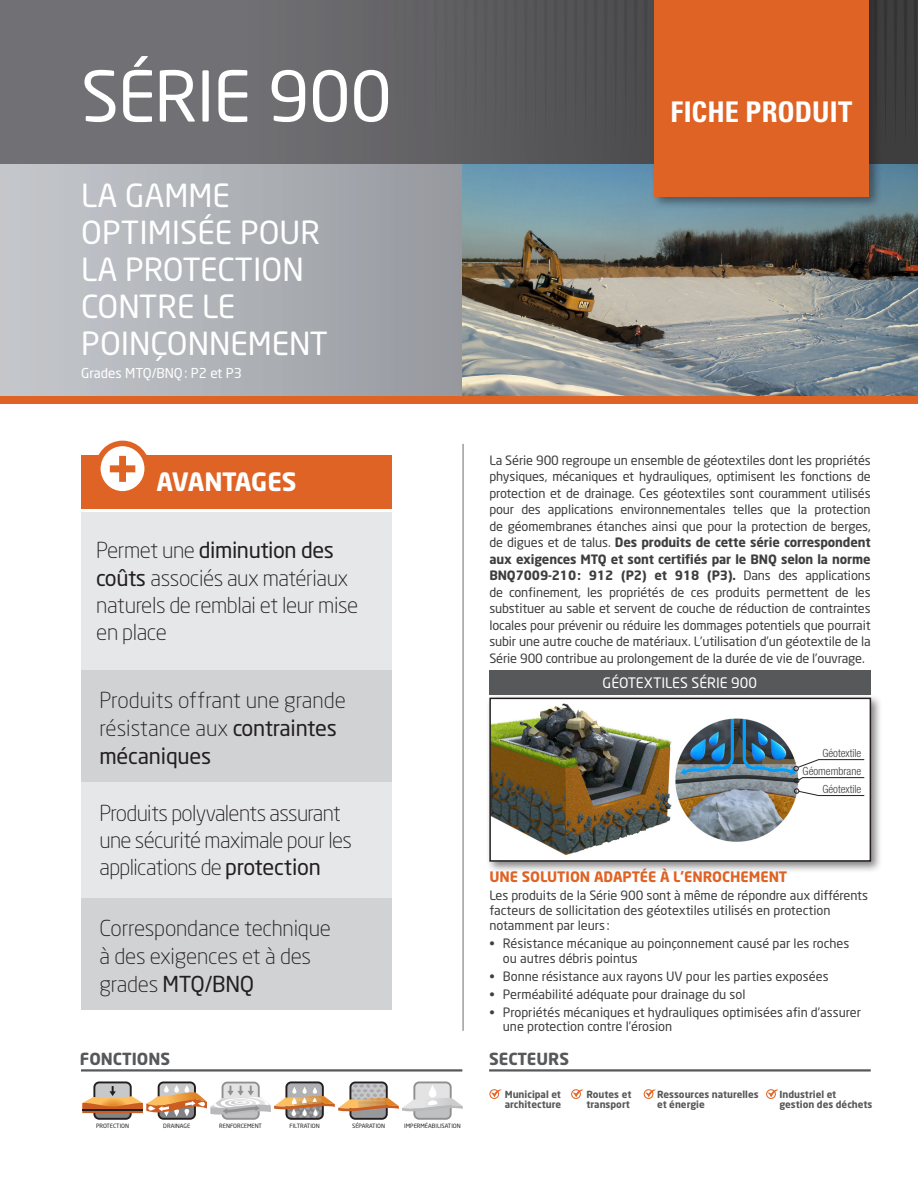
<style>
.page{position:relative;width:918px;height:1188px;background:#fff}
.page>*{position:absolute;margin:0;border:0;box-sizing:border-box;transform-origin:0 0}
.titre_projet{font:69px "Neo Sans";letter-spacing:-.015em;color:#fff}
.gros_titre{font:31.5px/37px "Neo Sans";color:#fff}
.étude_de_cas{font:700 condensed 28.5px "Univers";color:#fff}
.avantage{font:700 25.05px "Neo Sans";letter-spacing:-.025em;color:#fff}
.texte_avantage{font:300 21.75px/27.5px "Neo Sans";letter-spacing:-.02em;color:#231f20}
.texte_avantage-2{font:300 21.75px/28.2px "Neo Sans";color:#231f20}
.usage{font:700 16.5px "Neo Sans";color:#57585a}
.titre_1_orange{font:700 14.25px "Neo Sans";color:#df6325}
.titre_1_blanc{font:14.25px "Neo Sans";color:#fff}
.gros_titre-2{font:13.5px "Neo Sans";color:#fff}
.texte_intro{font:12.75px/16.5px "Neo Sans";letter-spacing:-.01em;color:#3e3e3f;text-align:justify}
.pts_de_forme_bold{font:12.75px/15px "Neo Sans";color:#3e3e3f}
.titre_1_orange-2{font:300 condensed 11.25px "Helvetica Neue";color:#3e3e3f}
.pts_usage_fonce{font:700 9.75px/10.5px "Neo Sans";color:#57585a}
.texte_courant{font:700 9.75px/10.5px "Neo Sans";color:#57585a}
.t1{font:5.85px "Neo Sans";color:#231f20}
.s1{font-weight:400}
.s2{font-weight:700}
</style>
<div class="page">
<svg style="left:0;top:0;width:918px;height:165px;background:#6e6d71"></svg>
<svg style="left:313px;top:0;width:605px;height:150px;background:#58575a"></svg>
<svg style="left:0;top:165px;width:462px;height:232px;background:#adb0b5"></svg>
<img style="left:462px;top:165px;width:456px;height:232px">
<div style="left:0;top:397px;width:918px;height:7px;background:#df6325"></div>
<hr style="left:463px;top:444px;width:1px;height:587px;background:#6c6d70">
<div style="left:651px;top:0;width:231px;height:210px;background:#231f20;opacity:.5"></div>
<div style="left:655px;top:0;width:214px;height:197px;background:#df6325"></div>
<hr style="left:81px;top:1069px;width:381px;height:3px;background:#57585a">
<svg style="left:82px;top:1081px;width:381px;height:39px"></svg>
<div style="left:81px;top:670px;width:310px;height:112px;background:#d1d2d4"></div>
<div style="left:81px;top:898px;width:310px;height:112px;background:#d1d2d4"></div>
<div style="left:81px;top:782px;width:310px;height:116px;background:#e6e7e9"></div>
<div style="left:81px;top:455px;width:310px;height:53px;background:#df6325"></div>
<svg style="left:98px;top:443px;width:49px;height:51px"></svg>
<div style="left:95px;top:441px;width:55px;height:56px;border:6px solid #df6325;border-radius:50%"></div>
<svg style="left:110px;top:456px;width:25px;height:26px"></svg>
<hr style="left:489px;top:1069px;width:382px;height:3px;background:#57585a">
<svg style="left:489px;top:1089px;width:12px;height:10px"></svg>
<svg style="left:571px;top:1089px;width:12px;height:10px"></svg>
<svg style="left:644px;top:1089px;width:12px;height:10px"></svg>
<svg style="left:766px;top:1089px;width:12px;height:10px"></svg>
<div style="left:81px;top:512px;width:310px;height:158px;background:#e6e7e9"></div>
<div style="left:489px;top:670px;width:382px;height:24px;background:#57585a"></div>
<div style="left:486px;top:694px;width:397px;height:179px;background:#231f20;opacity:.55"></div>
<div style="left:490px;top:698px;width:380px;height:163px;background:#fff"></div>
<img style="left:492px;top:703px;width:180px;height:152px">
<div style="left:489px;top:698px;width:382px;height:164px;border:2px solid #231f20"></div>
<img style="left:675px;top:718px;width:189px;height:124px">
<svg style="left:794px;top:759px;width:71px;height:12px"></svg>
<svg style="left:794px;top:789px;width:71px;height:7px"></svg>
<svg style="left:794px;top:777px;width:71px;height:6px"></svg>
<p class="titre_projet" style="left:81px;top:54px;width:312px">SÉRIE 900</p>
<p class="gros_titre" style="left:81px;top:177px;width:248px">LA GAMME<br>OPTIMISÉE POUR<br>LA PROTECTION<br>CONTRE LE<br>POINÇONNEMENT</p>
<p class="gros_titre-2" style="left:81px;top:365px;width:162px">Grades MTQ/BNQ: P2 et P3</p>
<p class="étude_de_cas" style="left:671px;top:95px;width:183px">FICHE PRODUIT</p>
<p class="avantage" style="left:157px;top:466px;width:141px">AVANTAGES</p>
<p class="texte_avantage" style="left:96px;top:536px;width:264px">Permet une <span class="s1">diminution des coûts</span> associés aux matériaux naturels de remblai et leur mise en place</p>
<p class="texte_avantage-2" style="left:100px;top:686px;width:248px">Produits offrant une grande résistance aux <span class="s1">contraintes mécaniques</span></p>
<p class="texte_avantage" style="left:100px;top:800px;width:254px;line-height:27px">Produits polyvalents assurant une sécurité maximale pour les applications de <span class="s1">protection</span></p>
<p class="texte_avantage" style="left:100px;top:914px;width:233px;line-height:28.2px">Correspondance technique à des exigences et à des grades <span class="s1">MTQ/BNQ</span></p>
<p class="usage" style="left:80px;top:1049px;width:92px">FONCTIONS</p>
<p class="t1" style="left:96px;top:1122px;width:35px">PROTECTION</p>
<p class="t1" style="left:163px;top:1122px;width:28px">DRAINAGE</p>
<p class="t1" style="left:219px;top:1122px;width:44px">RENFORCEMENT</p>
<p class="t1" style="left:289px;top:1122px;width:32px">FILTRATION</p>
<p class="t1" style="left:352px;top:1122px;width:34px">SÉPARATION</p>
<p class="t1" style="left:404px;top:1122px;width:58px">IMPERMÉABILISATION</p>
<p class="texte_intro" style="left:489px;top:452px;width:383px">La Série 900 regroupe un ensemble de géotextiles dont les propriétés physiques, mécaniques et hydrauliques, optimisent les fonctions de protection et de drainage. Ces géotextiles sont couramment utilisés pour des applications environnementales telles que la protection de géomembranes étanches ainsi que pour la protection de berges, de digues et de talus. <span class="s2">Des produits de cette série correspondent aux exigences MTQ et sont certifiés par le BNQ selon la norme BNQ7009-210: 912 (P2) et 918 (P3).</span> Dans des applications de confinement, les propriétés de ces produits permettent de les substituer au sable et servent de couche de réduction de contraintes locales pour prévenir ou réduire les dommages potentiels que pourrait subir une autre couche de matériaux. L’utilisation d’un géotextile de la Série 900 contribue au prolongement de la durée de vie de l’ouvrage.</p>
<p class="titre_1_blanc" style="left:603px;top:674px;width:156px">GÉOTEXTILES SÉRIE 900</p>
<p class="titre_1_orange-2" style="left:822px;top:747px;width:40px">Géotextile</p>
<p class="titre_1_orange-2" style="left:822px;top:783px;width:40px">Géotextile</p>
<p class="titre_1_orange-2" style="left:803px;top:765px;width:60px">Géomembrane</p>
<p class="titre_1_orange" style="left:489px;top:868px;width:299px">UNE SOLUTION ADAPTÉE À L’ENROCHEMENT</p>
<p class="pts_de_forme_bold" style="left:489px;top:888px;width:380px">Les produits de la Série 900 sont à même de répondre aux différents facteurs de sollicitation des géotextiles utilisés en protection notamment par leurs :</p>
<p class="pts_de_forme_bold" style="left:503px;top:936px;width:348px;line-height:14.2px;text-indent:-14px">• Résistance mécanique au poinçonnement causé par les roches ou autres débris pointus</p>
<p class="pts_de_forme_bold" style="left:489px;top:968px;width:341px">• Bonne résistance aux rayons UV pour les parties exposées</p>
<p class="pts_de_forme_bold" style="left:489px;top:986px;width:258px">• Perméabilité adéquate pour drainage du sol</p>
<p class="pts_de_forme_bold" style="left:503px;top:1005px;width:360px;line-height:14.2px;text-indent:-14px">• Propriétés mécaniques et hydrauliques optimisées afin d’assurer une protection contre l’érosion</p>
<p class="usage" style="left:489px;top:1049px;width:81px">SECTEURS</p>
<p class="pts_usage_fonce" style="left:505px;top:1089px;width:58px">Municipal et architecture</p>
<p class="texte_courant" style="left:586px;top:1089px;width:46px">Routes et transport</p>
<p class="pts_usage_fonce" style="left:657px;top:1089px;width:103px">Ressources naturelles et énergie</p>
<p class="pts_usage_fonce" style="left:779px;top:1089px;width:95px">Industriel et gestion des déchets</p>
</div>
